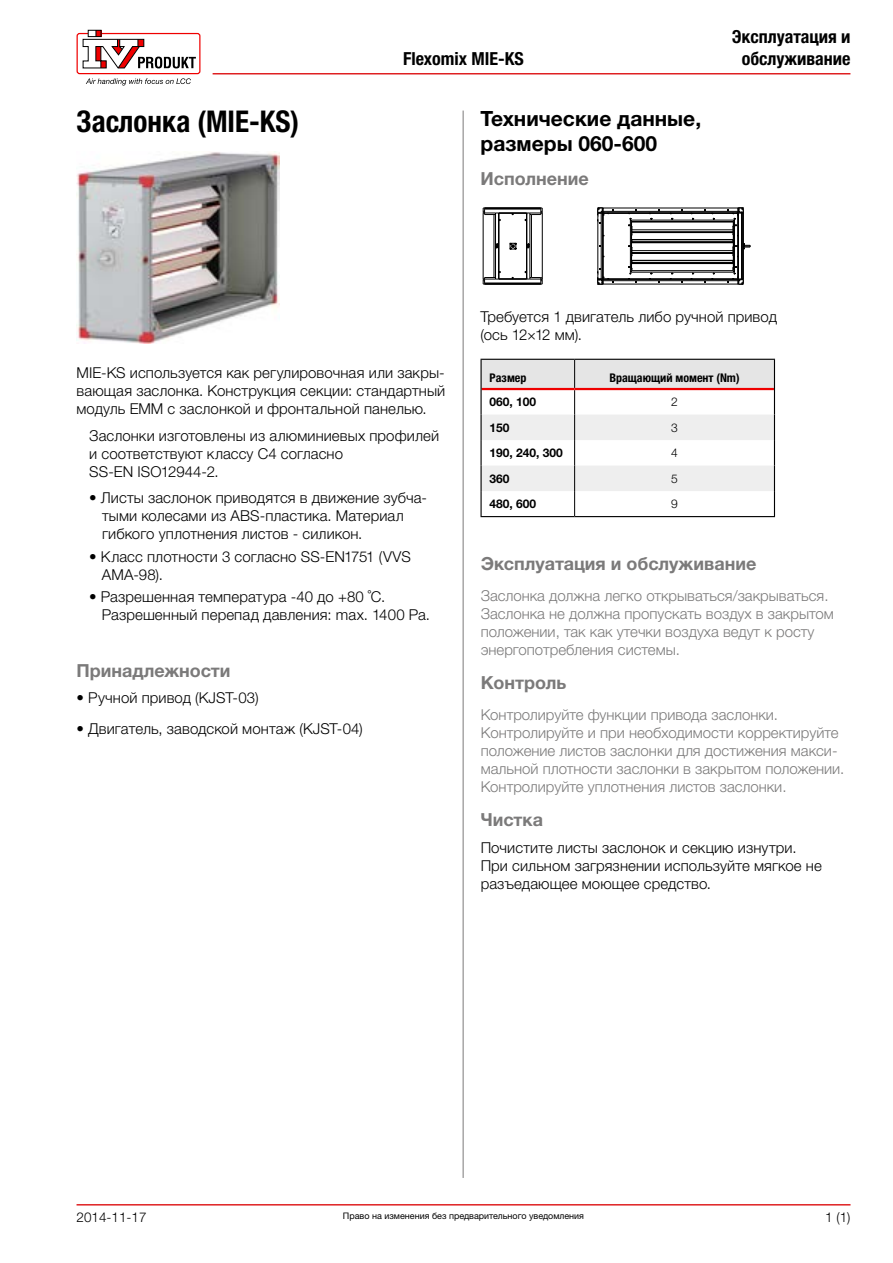
<style>
.page{position:relative;width:893px;height:1263px;background:#fff}
.page>*{position:absolute;margin:0;border:0;box-sizing:border-box;transform-origin:0 0}
.t1{font:700 condensed 30px "Helvetica Neue LTW1 G";color:#000}
.t2{font:700 21px/25.2px "Helvetica Neue LTW1 G";color:#000}
.t3{font:700 18px "Helvetica Neue LTW1 G";color:#7b7a7a}
.t4{font:700 condensed 18px "Helvetica Neue LTW1 G";color:#000}
.t5{font:700 condensed 18px "Helvetica Neue";color:#000}
.t6{font:300 15px/18px "Helvetica Neue LTW1 G";letter-spacing:.005em;color:#000}
.t7{font:300 15px/18px "Helvetica Neue LTW1 G";color:#7b7a7a}
.t8{font:300 13.5px "Helvetica Neue LTW1 G";color:#000}
.t9{font:700 12px "Helvetica Neue LTW1 G";color:#000}
.t10{font:700 condensed 12px "Helvetica Neue LTW1 G";color:#000}
.t11{font:300 12px "Helvetica Neue LTW1 G";color:#000}
.t12{font:9px "Helvetica Neue LTW1 G";color:#000}
</style>
<div class="page">
<hr style="left:77px;top:1204px;width:773px;height:1px;background:#df2022">
<div style="left:77px;top:33px;width:123px;height:41px;border:1px solid #ef0000;border-radius:2px"></div>
<svg style="left:82px;top:29px;width:114px;height:40px"></svg>
<svg style="left:86px;top:78px;width:105px;height:8px"></svg>
<hr style="left:213px;top:73px;width:637px;height:1px;background:#df2022">
<img style="left:77px;top:152px;width:202px;height:191px">
<hr style="left:463px;top:111px;width:1px;height:1067px;background:#7b7a7a">
<svg style="left:597px;top:207px;width:154px;height:78px"></svg>
<hr style="left:499px;top:213px;width:1px;height:66px;background:#000">
<svg style="left:510px;top:243px;width:6px;height:7px"></svg>
<hr style="left:483px;top:213px;width:1px;height:66px;background:#000">
<hr style="left:542px;top:213px;width:1px;height:66px;background:#000">
<hr style="left:494px;top:215px;width:1px;height:62px;background:#000">
<hr style="left:498px;top:213px;width:1px;height:66px;background:#000">
<hr style="left:495px;top:213px;width:1px;height:66px;background:#000">
<hr style="left:530px;top:213px;width:1px;height:66px;background:#000">
<hr style="left:526px;top:213px;width:1px;height:66px;background:#000">
<hr style="left:531px;top:215px;width:1px;height:62px;background:#000">
<hr style="left:485px;top:207px;width:56px;height:1px;background:#000">
<svg style="left:483px;top:208px;width:60px;height:13px"></svg>
<svg style="left:483px;top:271px;width:60px;height:14px"></svg>
<hr style="left:480px;top:359px;width:95px;height:1px;background:#000">
<hr style="left:480px;top:360px;width:2px;height:29px;background:#000">
<hr style="left:575px;top:359px;width:200px;height:1px;background:#000">
<hr style="left:480px;top:389px;width:2px;height:25px;background:#000">
<hr style="left:480px;top:414px;width:2px;height:26px;background:#000">
<hr style="left:480px;top:440px;width:2px;height:26px;background:#000">
<hr style="left:480px;top:466px;width:2px;height:25px;background:#000">
<hr style="left:480px;top:491px;width:2px;height:25px;background:#000">
<svg style="left:481px;top:360px;width:294px;height:156px"></svg>
<hr style="left:480px;top:516px;width:95px;height:1px;background:#000">
<hr style="left:575px;top:516px;width:200px;height:1px;background:#000">
<p class="t4" style="left:732px;top:26px;width:120px">Эксплуатация и</p>
<h1 class="t1" style="left:77px;top:103px;width:224px">Заслонка (MIE-KS)</h1>
<p class="t5" style="left:403px;top:47px;width:122px">Flexomix MIE-KS</p>
<p class="t4" style="left:742px;top:47px;width:110px">обслуживание</p>
<h2 class="t2" style="left:480px;top:105px;width:222px">Технические данные, размеры 060-600</h2>
<p class="t3" style="left:480px;top:168px;width:110px">Исполнение</p>
<p class="t6" style="left:77px;top:364px;width:370px;text-align:justify">MIE-KS используется как регулировочная или закры&shy;вающая заслонка. Конструкция секции: стандартный модуль ЕММ с заслонкой и фронтальной панелью.</p>
<p class="t6" style="left:89px;top:426px;width:351px">Заслонки изготовлены из алюминиевых профилей и соответствуют классу C4 согласно<br>SS-EN ISO12944-2.</p>
<p class="t6" style="left:102px;top:489px;width:326px;text-indent:-13px">• Листы заслонок приводятся в движение зубча&shy;тыми колесами из ABS-пластика. Материал гибкого уплотнения листов - силикон.</p>
<p class="t6" style="left:102px;top:547px;width:311px;text-indent:-13px">• Класс плотности 3 согласно SS-EN1751 (VVS<br>AMA-98).</p>
<p class="t6" style="left:102px;top:587px;width:330px;text-indent:-13px">• Разрешенная температура -40 до +80 ˚C.<br>Разрешенный перепад давления: max. 1400 Pa.</p>
<p class="t3" style="left:77px;top:659px;width:156px">Принадлежности</p>
<p class="t6" style="left:77px;top:689px;width:184px">• Ручной привод (KJST-03)</p>
<p class="t6" style="left:77px;top:719px;width:288px">• Двигатель, заводской монтаж (KJST-04)</p>
<p class="t6" style="left:480px;top:308px;width:298px">Требуется 1 двигатель либо ручной привод (ось 12×12 мм).</p>
<p class="t10" style="left:490px;top:370px;width:38px">Размер</p>
<p class="t10" style="left:609px;top:370px;width:132px">Вращающий момент (Nm)</p>
<p class="t9" style="left:490px;top:394px;width:48px">060, 100</p>
<p class="t11" style="left:671px;top:394px;width:8px">2</p>
<p class="t9" style="left:490px;top:420px;width:22px">150</p>
<p class="t11" style="left:671px;top:420px;width:8px">3</p>
<p class="t9" style="left:490px;top:445px;width:75px">190, 240, 300</p>
<p class="t11" style="left:671px;top:445px;width:8px">4</p>
<p class="t9" style="left:490px;top:471px;width:22px">360</p>
<p class="t11" style="left:671px;top:471px;width:8px">5</p>
<p class="t9" style="left:490px;top:496px;width:48px">480, 600</p>
<p class="t11" style="left:671px;top:496px;width:8px">9</p>
<p class="t3" style="left:481px;top:552px;width:277px">Эксплуатация и обслуживание</p>
<p class="t7" style="left:481px;top:586px;width:355px">Заслонка должна легко открываться/закрываться.<br>Заслонка не должна пропускать воздух в закрытом положении, так как утечки воздуха ведут к росту энергопотребления системы.</p>
<p class="t3" style="left:481px;top:671px;width:87px">Koнтроль</p>
<p class="t7" style="left:481px;top:705px;width:365px">Koнтролируйте функции привода заслонки.<br>Контролируйте и при необходимости корректируйте положение листов заслонки для достижения макси&shy;мальной плотности заслонки в закрытом положении.<br>Koнтролируйте уплотнения листов заслонки.</p>
<p class="t3" style="left:481px;top:809px;width:64px">Чистка</p>
<p class="t6" style="left:481px;top:838px;width:343px">Почистите листы заслонок и секцию изнутри.<br>При сильном загрязнении используйте мягкое не разъедающее моющее средство.</p>
<p class="t8" style="left:77px;top:1209px;width:72px">2014-11-17</p>
<p class="t12" style="left:343px;top:1210px;width:243px">Право на изменения без предварительного уведомления</p>
<p class="t8" style="left:825px;top:1209px;width:27px">1 (1)</p>
</div>
